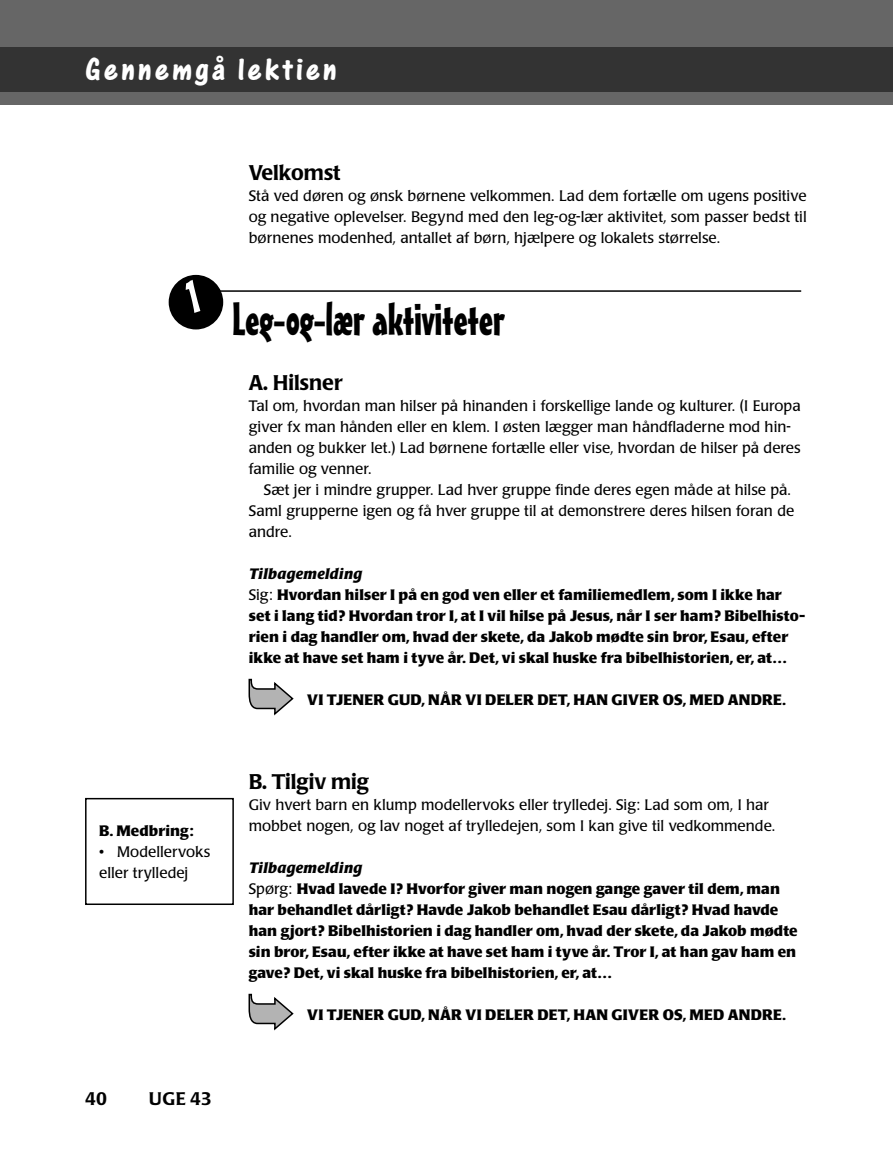
<style>
.page{position:relative;width:893px;height:1149px;background:#fff}
.page>*{position:absolute;margin:0;border:0;box-sizing:border-box;transform-origin:0 0}
.t1{font:45px "Mister Earl BT";letter-spacing:-.01em;color:#000}
.t2{font:33px "One Stroke Script Bold Plain";letter-spacing:.1em;color:#fff}
.t3{font:500 21px "Poppl Laudatio";color:#000}
.t4{font:500 18px "Poppl Laudatio";letter-spacing:.02em;color:#000}
.t5{font:15px/21px "Poppl Laudatio";color:#000}
.t6{font:700 15px/21px "Poppl Laudatio";color:#000}
.s1{font-style:italic}
.s2{font-weight:400}
</style>
<div class="page">
<div style="left:0;top:0;width:893px;height:104px;background:#666"></div>
<div style="left:0;top:47px;width:893px;height:44px;background:#333"></div>
<svg style="left:248px;top:993px;width:46px;height:38px"></svg>
<div style="left:85px;top:797px;width:149px;height:107px;border:2px solid #000"></div>
<div style="left:169px;top:275px;width:54px;height:54px;background:#000;border-radius:50%"></div>
<svg style="left:186px;top:280px;width:14px;height:33px"></svg>
<hr style="left:211px;top:290px;width:590px;height:2px;background:#000">
<svg style="left:248px;top:678px;width:46px;height:38px"></svg>
<h2 class="t2" style="left:85px;top:60px;width:253px">Gennemgå lektien</h2>
<h3 class="t3" style="left:249px;top:164px;width:93px">Velkomst</h3>
<p class="t5" style="left:249px;top:186px;width:559px;text-align:justify">Stå ved døren og ønsk børnene velkommen. Lad dem fortælle om ugens positive og negative oplevelser. Begynd med den leg-og-lær aktivitet, som passer bedst til børnenes modenhed, antallet af børn, hjælpere og lokalets størrelse.</p>
<h1 class="t1" style="left:232px;top:302px;width:274px">Leg-og-lær aktiviteter</h1>
<p class="t6" style="left:99px;top:821px;width:96px">B. Medbring:</p>
<p class="t5" style="left:99px;top:842px;width:113px">• Modellervoks eller trylledej</p>
<p class="t4" style="left:85px;top:1090px;width:24px">40</p>
<p class="t4" style="left:149px;top:1090px;width:64px">UGE 43</p>
<h3 class="t3" style="left:249px;top:374px;width:96px">A. Hilsner</h3>
<p class="t5" style="left:249px;top:396px;width:553px">Tal om, hvordan man hilser på hinanden i forskellige lande og kulturer. (I Europa giver fx man hånden eller en klem. I østen lægger man håndfladerne mod hin&shy;anden og bukker let.) Lad børnene fortælle eller vise, hvordan de hilser på deres familie og venner.</p>
<p class="t5" style="left:249px;top:480px;width:547px;text-indent:15px">Sæt jer i mindre grupper. Lad hver gruppe finde deres egen måde at hilse på.<br>Saml grupperne igen og få hver gruppe til at demonstrere deres hilsen foran de andre.</p>
<p class="t6" style="left:249px;top:564px;width:558px"><span class="s1">Tilbagemelding<br></span><span class="s2">Sig:</span> Hvordan hilser I på en god ven eller et familiemedlem, som I ikke har set i lang tid? Hvordan tror I, at I vil hilse på Jesus, når I ser ham? Bibelhisto&shy;rien i dag handler om, hvad der skete, da Jakob mødte sin bror, Esau, efter ikke at have set ham i tyve år. Det, vi skal huske fra bibelhistorien, er, at…</p>
<p class="t6" style="left:307px;top:690px;width:480px">VI TJENER GUD, NÅR VI DELER DET, HAN GIVER OS, MED ANDRE.</p>
<h3 class="t3" style="left:249px;top:773px;width:122px">B. Tilgiv mig</h3>
<p class="t5" style="left:249px;top:795px;width:528px">Giv hvert barn en klump modellervoks eller trylledej. Sig: Lad som om, I har mobbet nogen, og lav noget af trylledejen, som I kan give til vedkommende.</p>
<p class="t6" style="left:249px;top:858px;width:550px"><span class="s1">Tilbagemelding<br></span><span class="s2">Spørg:</span> Hvad lavede I? Hvorfor giver man nogen gange gaver til dem, man har behandlet dårligt? Havde Jakob behandlet Esau dårligt? Hvad havde han gjort? Bibelhistorien i dag handler om, hvad der skete, da Jakob mødte sin bror, Esau, efter ikke at have set ham i tyve år. Tror I, at han gav ham en gave? Det, vi skal huske fra bibelhistorien, er, at…</p>
<p class="t6" style="left:307px;top:1005px;width:480px">VI TJENER GUD, NÅR VI DELER DET, HAN GIVER OS, MED ANDRE.</p>
</div>
